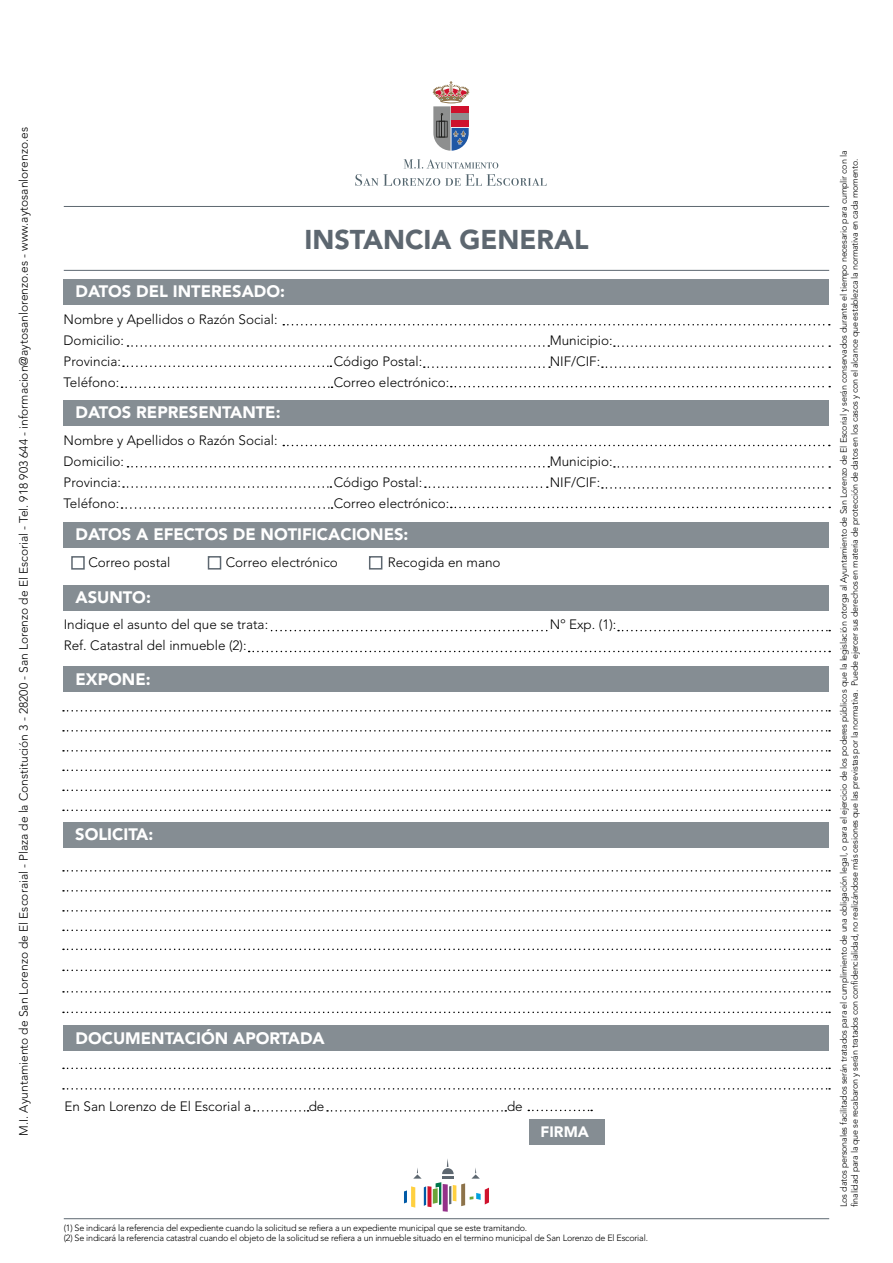
<style>
.page{position:relative;width:893px;height:1263px;background:#fff}
.page>*{position:absolute;margin:0;border:0;box-sizing:border-box;transform-origin:0 0}
.t1{font:900 27px "Avenir LT Std";color:#5d6770}
.t2{font:900 16.5px "Avenir LT Std";color:#fff}
.t3{font:900 15px "Avenir LT Std";color:#fff}
.t4{font:300 13.5px/21px "Avenir LT Std";color:#000}
.t5{font:300 12px "Avenir LT Std";color:#000}
.t6{font:300 9px/10.8px "Avenir LT Std";letter-spacing:-.025em;color:#000}
</style>
<div class="page">
<hr style="left:64px;top:1218px;width:765px;height:1px;background:#5d6770">
<svg style="left:404px;top:1159px;width:85px;height:53px"></svg>
<div style="left:529px;top:1119px;width:75px;height:25px;background:#858d93"></div>
<svg style="left:528px;top:1110px;width:64px;height:1px"></svg>
<svg style="left:327px;top:1110px;width:179px;height:1px"></svg>
<svg style="left:254px;top:1110px;width:55px;height:1px"></svg>
<svg style="left:63px;top:1067px;width:767px;height:2px"></svg>
<svg style="left:63px;top:1088px;width:767px;height:1px"></svg>
<div style="left:64px;top:1025px;width:765px;height:26px;background:#858d93"></div>
<svg style="left:63px;top:870px;width:767px;height:1px"></svg>
<svg style="left:63px;top:910px;width:767px;height:1px"></svg>
<svg style="left:63px;top:929px;width:767px;height:2px"></svg>
<svg style="left:63px;top:948px;width:767px;height:2px"></svg>
<svg style="left:63px;top:991px;width:767px;height:1px"></svg>
<svg style="left:63px;top:1011px;width:767px;height:2px"></svg>
<svg style="left:63px;top:969px;width:767px;height:2px"></svg>
<svg style="left:63px;top:890px;width:767px;height:1px"></svg>
<div style="left:64px;top:822px;width:765px;height:25px;background:#858d93"></div>
<div style="left:64px;top:666px;width:765px;height:26px;background:#858d93"></div>
<svg style="left:63px;top:710px;width:767px;height:1px"></svg>
<svg style="left:63px;top:750px;width:767px;height:1px"></svg>
<svg style="left:63px;top:769px;width:767px;height:2px"></svg>
<svg style="left:63px;top:789px;width:767px;height:2px"></svg>
<svg style="left:63px;top:809px;width:767px;height:2px"></svg>
<svg style="left:63px;top:730px;width:767px;height:1px"></svg>
<div style="left:64px;top:585px;width:765px;height:26px;background:#858d93"></div>
<svg style="left:272px;top:630px;width:276px;height:1px"></svg>
<svg style="left:618px;top:630px;width:212px;height:1px"></svg>
<svg style="left:249px;top:651px;width:581px;height:1px"></svg>
<div style="left:64px;top:522px;width:765px;height:25px;background:#858d93"></div>
<div style="left:71px;top:556px;width:14px;height:14px;border:2px solid #5d6770"></div>
<div style="left:208px;top:556px;width:13px;height:13px;border:2px solid #5d6770"></div>
<div style="left:369px;top:556px;width:13px;height:13px;border:2px solid #5d6770"></div>
<svg style="left:123px;top:486px;width:208px;height:2px"></svg>
<svg style="left:128px;top:466px;width:421px;height:1px"></svg>
<svg style="left:283px;top:445px;width:547px;height:1px"></svg>
<svg style="left:451px;top:507px;width:379px;height:1px"></svg>
<svg style="left:602px;top:487px;width:228px;height:2px"></svg>
<svg style="left:425px;top:486px;width:123px;height:2px"></svg>
<svg style="left:614px;top:466px;width:216px;height:2px"></svg>
<svg style="left:122px;top:507px;width:211px;height:2px"></svg>
<div style="left:64px;top:400px;width:765px;height:26px;background:#858d93"></div>
<div style="left:64px;top:279px;width:765px;height:25px;background:#858d93"></div>
<svg style="left:424px;top:366px;width:126px;height:2px"></svg>
<svg style="left:123px;top:365px;width:208px;height:2px"></svg>
<svg style="left:128px;top:345px;width:421px;height:2px"></svg>
<svg style="left:283px;top:324px;width:547px;height:1px"></svg>
<svg style="left:451px;top:386px;width:379px;height:1px"></svg>
<svg style="left:602px;top:366px;width:228px;height:2px"></svg>
<svg style="left:614px;top:345px;width:216px;height:2px"></svg>
<svg style="left:122px;top:386px;width:211px;height:2px"></svg>
<hr style="left:64px;top:206px;width:765px;height:1px;background:#5d6770">
<hr style="left:64px;top:270px;width:765px;height:1px;background:#5d6770">
<svg style="left:432px;top:81px;width:38px;height:70px"></svg>
<svg style="left:355px;top:159px;width:191px;height:27px"></svg>
<h3 class="t5" style="left:17px;top:1136px;width:1010px;rotate:-90deg">M.I. Ayuntamiento de San Lorenzo de El Escoraial - Plaza de la Constitución 3 - 28200 - San Lorenzo de El Escorial - Tel. 918 903 644 - informacion@aytosanlorenzo.es - www.aytosanlorenzo.es</h3>
<h2 class="t2" style="left:75px;top:281px;width:211px">DATOS DEL INTERESADO:</h2>
<h3 class="t4" style="left:64px;top:309px;width:215px">Nombre y Apellidos o Razón Social:<br>Domicilio:</h3>
<h1 class="t1" style="left:304px;top:223px;width:286px">INSTANCIA GENERAL</h1>
<h3 class="t4" style="left:550px;top:330px;width:65px">Municipio:</h3>
<h3 class="t4" style="left:64px;top:351px;width:59px">Provincia:</h3>
<h3 class="t4" style="left:334px;top:351px;width:90px">Código Postal:</h3>
<h3 class="t4" style="left:550px;top:351px;width:52px">NIF/CIF:</h3>
<h3 class="t4" style="left:64px;top:372px;width:57px">Teléfono:</h3>
<h3 class="t4" style="left:334px;top:372px;width:117px">Correo electrónico:</h3>
<h2 class="t2" style="left:75px;top:403px;width:207px">DATOS REPRESENTANTE:</h2>
<h3 class="t4" style="left:64px;top:430px;width:215px">Nombre y Apellidos o Razón Social:<br>Domicilio:</h3>
<h3 class="t4" style="left:550px;top:451px;width:65px">Municipio:</h3>
<h3 class="t4" style="left:64px;top:472px;width:59px">Provincia:</h3>
<h3 class="t4" style="left:334px;top:472px;width:90px">Código Postal:</h3>
<h3 class="t4" style="left:550px;top:472px;width:52px">NIF/CIF:</h3>
<h3 class="t4" style="left:64px;top:493px;width:57px">Teléfono:</h3>
<h3 class="t4" style="left:334px;top:493px;width:117px">Correo electrónico:</h3>
<h2 class="t2" style="left:75px;top:524px;width:334px">DATOS A EFECTOS DE NOTIFICACIONES:</h2>
<h3 class="t4" style="left:88px;top:552px;width:84px">Correo postal</h3>
<h3 class="t4" style="left:226px;top:552px;width:114px">Correo electrónico</h3>
<h3 class="t4" style="left:388px;top:552px;width:114px">Recogida en mano</h3>
<h2 class="t2" style="left:75px;top:588px;width:77px">ASUNTO:</h2>
<h3 class="t4" style="left:64px;top:614px;width:206px">Indique el asunto del que se trata:</h3>
<h3 class="t4" style="left:550px;top:614px;width:68px">Nº Exp. (1):</h3>
<h3 class="t4" style="left:64px;top:635px;width:184px">Ref. Catastral del inmueble (2):</h3>
<h2 class="t2" style="left:75px;top:669px;width:77px">EXPONE:</h2>
<h2 class="t2" style="left:75px;top:824px;width:80px">SOLICITA:</h2>
<h2 class="t2" style="left:75px;top:1028px;width:251px">DOCUMENTACIÓN APORTADA</h2>
<h3 class="t4" style="left:65px;top:1096px;width:188px">En San Lorenzo de El Escorial a</h3>
<h3 class="t4" style="left:309px;top:1096px;width:17px">de</h3>
<h3 class="t4" style="left:507px;top:1096px;width:17px">de</h3>
<h3 class="t3" style="left:541px;top:1122px;width:50px">FIRMA</h3>
<p class="t6" style="left:64px;top:1222px;width:586px">(1) Se indicará la referencia del expediente cuando la solicitud se refiera a un expediente municipal que se este tramitando.<br>(2) Se indicará la referencia catastral cuando el objeto de la solicitud se refiera a un inmueble situado en el termino municipal de San Lorenzo de El Escorial.</p>
<p class="t6" style="left:838px;top:1207px;width:1058px;rotate:-90deg">Los datos personales facilitados serán tratados para el cumplimiento de una obligación legal, o para el ejercicio de los poderes públicos que la legislación otorga al Ayuntamiento de San Lorenzo de El Escorial y serán conservados durante el tiempo necesario para cumplir con la finalidad para la que se recabaron y serán tratados con confidencialidad, no realizándose más cesiones que las previstas por la normativa. Puede ejercer sus derechos en materia de protección de datos en los casos y con el alcance que establezca la normativa en cada momento.</p>
</div>
